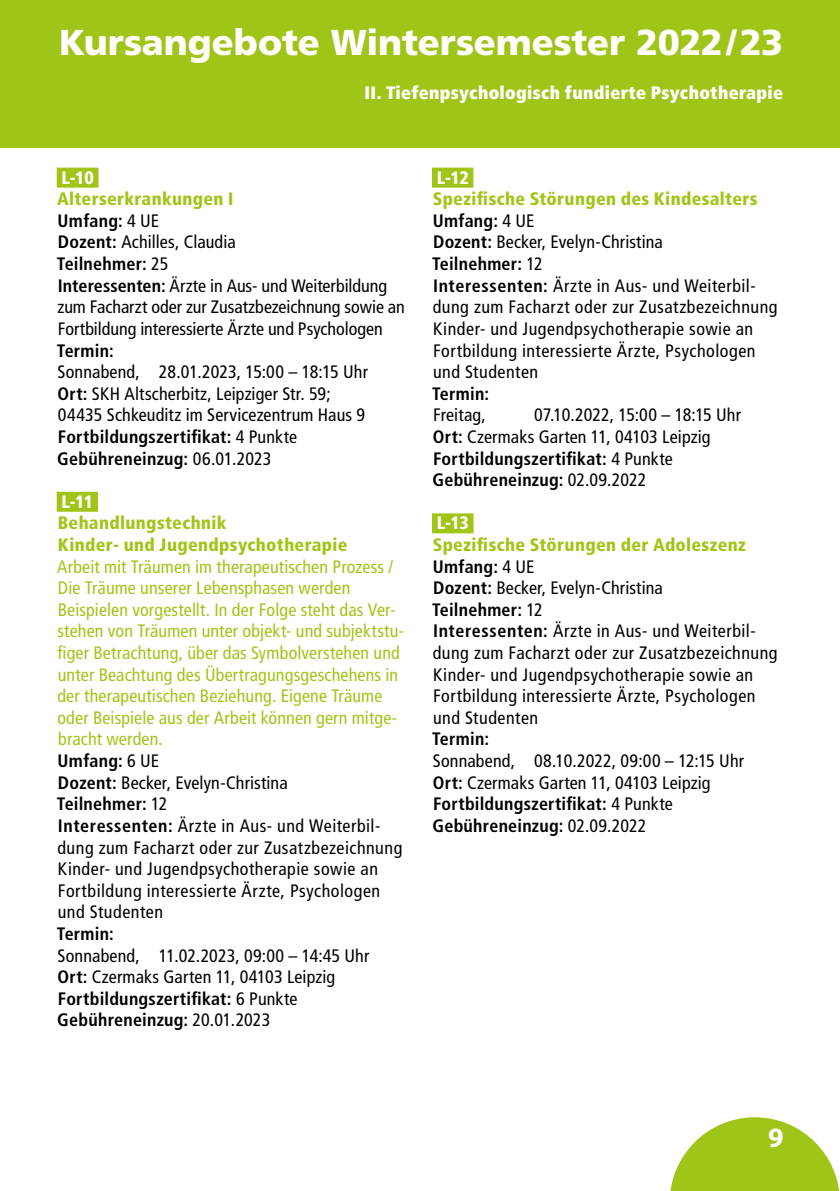
<style>
.page{position:relative;width:840px;height:1191px;background:#fff}
.page>*{position:absolute;margin:0;border:0;box-sizing:border-box;transform-origin:0 0}
.t1{font:900 36px "Frutiger LT Std";letter-spacing:-.005em;color:#fff}
.t2{font:700 28px "Myriad Pro";color:#fff}
.t3{font:condensed 18px/21.6px "Frutiger LT Std";letter-spacing:.015em;color:#000}
.t4{font:condensed 18px/21.6px "Frutiger LT Std";letter-spacing:.01em;color:#a0c518}
.t5{font:900 condensed 18px/21.6px "Frutiger LT Std";letter-spacing:.02em;color:#a0c518}
.t6{font:900 condensed 18px "Frutiger LT Std";letter-spacing:.02em;color:#fff}
.t7{font:700 condensed 18px "Frutiger LT Std";letter-spacing:.015em;color:#000}
.t8{font:900 condensed 18px "Frutiger LT Std";letter-spacing:-.025em;color:#fff}
.s1{font-weight:900;color:#a0c518}
.s2{font-weight:700}
.s3{font-weight:700;color:#000}
.s4{color:#000}
</style>
<div class="page">
<div style="left:0;top:0;width:839px;height:147px;background:#a0c518"></div>
<svg style="left:670px;top:1117px;width:169px;height:74px"></svg>
<div style="left:57px;top:168px;width:41px;height:20px;background:#a0c518"></div>
<div style="left:57px;top:492px;width:41px;height:20px;background:#a0c518"></div>
<div style="left:432px;top:168px;width:41px;height:20px;background:#a0c518"></div>
<div style="left:432px;top:513px;width:41px;height:20px;background:#a0c518"></div>
<h1 class="t1" style="left:59px;top:21px;width:725px">Kursangebote Wintersemester 2022/23</h1>
<p class="t6" style="left:364px;top:81px;width:420px">II. Tiefenpsychologisch fundierte Psychotherapie</p>
<p class="t8" style="left:61px;top:166px;width:34px">L-10</p>
<p class="t3" style="left:57px;top:188px;width:349px"><span class="s1">Alterserkrankungen I<br></span><span class="s2">Umfang:</span> 4 UE<br><span class="s2">Dozent:</span> Achilles, Claudia<br><span class="s2">Teilnehmer:</span> 25<br><span class="s2">Interessenten:</span> Ärzte in Aus- und Weiterbildung zum Facharzt oder zur Zusatzbezeichnung sowie an<br>Fortbildung interessierte Ärzte und Psychologen</p>
<p class="t7" style="left:57px;top:339px;width:59px">Termin:</p>
<p class="t3" style="left:57px;top:361px;width:312px">Sonnabend, 28.01.2023, 15:00 – 18:15 Uhr <span class="s2">Ort:</span> SKH Altscherbitz, Leipziger Str. 59; 04435 Schkeuditz im Servicezentrum Haus 9<br><span class="s2">Fortbildungszertifikat:</span> 4 Punkte <span class="s2">Gebühreneinzug:</span> 06.01.2023</p>
<p class="t8" style="left:61px;top:490px;width:33px">L-11</p>
<p class="t5" style="left:58px;top:512px;width:291px">Behandlungstechnik<br>Kinder- und Jugendpsychotherapie</p>
<p class="t4" style="left:57px;top:555px;width:348px">Arbeit mit Träumen im therapeutischen Prozess / Die Träume unserer Lebensphasen werden Beispielen vorgestellt. In der Folge steht das Ver&shy;stehen von Träumen unter objekt- und subjektstu&shy;figer Betrachtung, über das Symbolverstehen und unter Beachtung des Übertragungsgeschehens in der therapeutischen Beziehung. Eigene Träume oder Beispiele aus der Arbeit können gern mitge&shy;bracht werden.<br><span class="s3">Umfang:</span> <span class="s4">6 UE<br></span><span class="s3">Dozent:</span> <span class="s4">Becker, Evelyn-Christina<br></span><span class="s3">Teilnehmer:</span> <span class="s4">12<br></span><span class="s3">Interessenten:</span> <span class="s4">Ärzte in Aus- und Weiterbil&shy;dung zum Facharzt oder zur Zusatzbezeichnung Kinder- und Jugendpsychotherapie sowie an Fortbildung interessierte Ärzte, Psychologen und Studenten</span></p>
<p class="t7" style="left:57px;top:923px;width:59px">Termin:</p>
<p class="t3" style="left:57px;top:944px;width:313px">Sonnabend, 11.02.2023, 09:00 – 14:45 Uhr <span class="s2">Ort:</span> Czermaks Garten 11, 04103 Leipzig <span class="s2">Fortbildungszertifikat:</span> 6 Punkte <span class="s2">Gebühreneinzug:</span> 20.01.2023</p>
<p class="t8" style="left:436px;top:166px;width:34px">L-12</p>
<p class="t3" style="left:432px;top:188px;width:347px"><span class="s1">Spezifische Störungen des Kindesalters </span><span class="s2">Umfang:</span> 4 UE<br><span class="s2">Dozent:</span> Becker, Evelyn-Christina<br><span class="s2">Teilnehmer:</span> 12<br><span class="s2">Interessenten:</span> Ärzte in Aus- und Weiterbil&shy;dung zum Facharzt oder zur Zusatzbezeichnung Kinder- und Jugendpsychotherapie sowie an Fortbildung interessierte Ärzte, Psychologen und Studenten</p>
<p class="t7" style="left:432px;top:383px;width:59px">Termin:</p>
<p class="t3" style="left:433px;top:404px;width:54px">Freitag,</p>
<p class="t3" style="left:432px;top:404px;width:310px;text-indent:102px">07.10.2022, 15:00 – 18:15 Uhr <span class="s2">Ort:</span> Czermaks Garten 11, 04103 Leipzig <span class="s2">Fortbildungszertifikat:</span> 4 Punkte <span class="s2">Gebühreneinzug:</span> 02.09.2022</p>
<p class="t8" style="left:436px;top:512px;width:34px">L-13</p>
<p class="t3" style="left:432px;top:534px;width:347px"><span class="s1">Spezifische Störungen der Adoleszenz </span><span class="s2">Umfang:</span> 4 UE<br><span class="s2">Dozent:</span> Becker, Evelyn-Christina<br><span class="s2">Teilnehmer:</span> 12<br><span class="s2">Interessenten:</span> Ärzte in Aus- und Weiterbil&shy;dung zum Facharzt oder zur Zusatzbezeichnung Kinder- und Jugendpsychotherapie sowie an Fortbildung interessierte Ärzte, Psychologen und Studenten</p>
<p class="t7" style="left:432px;top:728px;width:59px">Termin:</p>
<p class="t3" style="left:432px;top:750px;width:313px">Sonnabend, 08.10.2022, 09:00 – 12:15 Uhr <span class="s2">Ort:</span> Czermaks Garten 11, 04103 Leipzig <span class="s2">Fortbildungszertifikat:</span> 4 Punkte <span class="s2">Gebühreneinzug:</span> 02.09.2022</p>
<h2 class="t2" style="left:767px;top:1119px;width:17px">9</h2>
</div>
